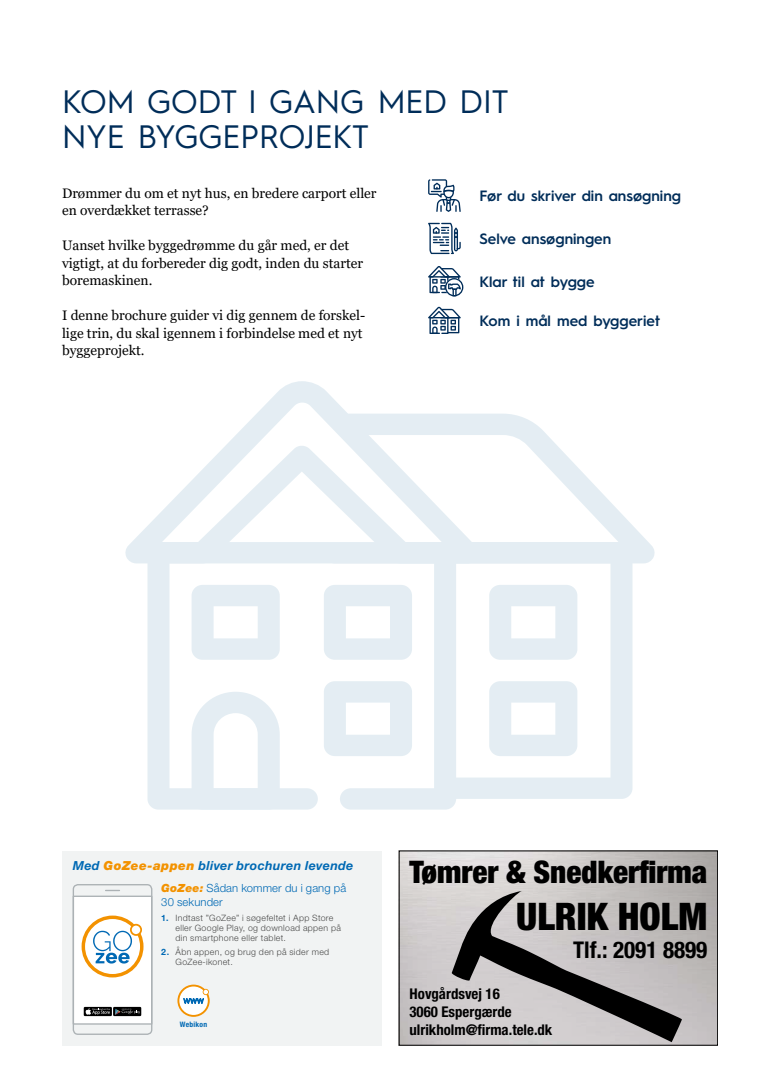
<style>
.page{position:relative;width:780px;height:1081px;background:#fff}
.page>*{position:absolute;margin:0;border:0;box-sizing:border-box;transform-origin:0 0}
.t1{font:900 condensed 38px "Helvetica Neue LT Std";color:#000}
.t2{font:32.5px/35px "Hurme Geometric Sans 1";color:#002d59}
.t3{font:900 condensed 31.12px "Helvetica Neue LT Std";color:#000}
.t4{font:700 condensed 23px "Helvetica Neue LT Std";color:#000}
.t5{font:600 15px "Hurme Geometric Sans 1";color:#002d59}
.t6{font:700 condensed 14.75px/17.8px "Helvetica Neue LT Std";color:#000}
.t7{font:13.75px/17.5px "Georgia";color:#000}
.t8{font:italic 700 12.5px "Helvetica Neue LT Std";letter-spacing:.025em;color:#0069b4}
.t9{font:300 11.25px/13.8px "Helvetica Neue LT Std";letter-spacing:.01em;color:#0069b4}
.t10{font:300 8.75px/10px "Helvetica Neue LT Std";letter-spacing:.04em;color:#4a4a49}
.t11{font:700 condensed 7.5px "Helvetica Neue LT Std";letter-spacing:.04em;color:#0069b4}
.s1{font-weight:900;color:#f39200}
.s2{font-weight:900;font-style:italic;color:#f39200}
.s3{font-weight:700;color:#0069b4}
</style>
<div class="page">
<svg style="left:456px;top:563px;width:176px;height:236px"></svg>
<svg style="left:479px;top:414px;width:176px;height:149px"></svg>
<svg style="left:125px;top:381px;width:354px;height:182px"></svg>
<svg style="left:147px;top:445px;width:309px;height:364px"></svg>
<svg style="left:191px;top:585px;width:89px;height:75px"></svg>
<svg style="left:324px;top:585px;width:88px;height:75px"></svg>
<svg style="left:324px;top:681px;width:88px;height:75px"></svg>
<svg style="left:191px;top:692px;width:89px;height:117px"></svg>
<svg style="left:489px;top:585px;width:88px;height:75px"></svg>
<svg style="left:489px;top:681px;width:88px;height:75px"></svg>
<svg style="left:451px;top:891px;width:231px;height:151px;background:#a5a2a2"></svg>
<div style="left:62px;top:850px;width:319px;height:195px;background:#f1f3f3"></div>
<div style="left:73px;top:896px;width:79px;height:128px;background:#fff"></div>
<div style="left:73px;top:895px;width:79px;height:129px;border:1px solid #acb2b5"></div>
<div style="left:73px;top:884px;width:79px;height:151px;border:1px solid #acb2b5;border-radius:5px"></div>
<svg style="left:106px;top:890px;width:13px;height:1px"></svg>
<svg style="left:83px;top:917px;width:59px;height:58px"></svg>
<div style="left:82px;top:915px;width:61px;height:62px;border:3px solid #f39200;border-radius:50%"></div>
<svg style="left:93px;top:931px;width:39px;height:32px"></svg>
<div style="left:131px;top:924px;width:10px;height:11px;background:#fff;border-radius:50%"></div>
<div style="left:130px;top:924px;width:12px;height:12px;border:2px solid #f39200;border-radius:50%"></div>
<div style="left:84px;top:1007px;width:28px;height:9px;background:#000"></div>
<div style="left:113px;top:1007px;width:28px;height:9px;background:#000"></div>
<svg style="left:85px;top:1008px;width:55px;height:7px"></svg>
<svg style="left:177px;top:984px;width:33px;height:33px"></svg>
<svg style="left:428px;top:307px;width:33px;height:27px"></svg>
<svg style="left:428px;top:179px;width:32px;height:33px"></svg>
<svg style="left:428px;top:266px;width:35px;height:30px"></svg>
<svg style="left:428px;top:223px;width:32px;height:31px"></svg>
<h2 class="t2" style="left:62px;top:82px;width:448px">KOM GODT I GANG MED DIT<br>NYE BYGGEPROJEKT</h2>
<p class="t7" style="left:62px;top:185px;width:316px">Drømmer du om et nyt hus, en bredere carport eller en overdækket terrasse?</p>
<p class="t7" style="left:62px;top:237px;width:302px">Uanset hvilke byggedrømme du går med, er det vigtigt, at du forbereder dig godt, inden du starter boremaskinen.</p>
<p class="t7" style="left:62px;top:307px;width:305px">I denne brochure guider vi dig gennem de forskel&shy;lige trin, du skal igennem i forbindelse med et nyt byggeprojekt.</p>
<p class="t5" style="left:479px;top:185px;width:203px">Før du skriver din ansøgning</p>
<p class="t5" style="left:479px;top:228px;width:133px">Selve ansøgningen</p>
<p class="t5" style="left:479px;top:271px;width:117px">Klar til at bygge</p>
<p class="t5" style="left:479px;top:310px;width:182px">Kom i mål med byggeriet</p>
<p class="t8" style="left:73px;top:858px;width:282px">Med <span class="s1">GoZee-appen</span> bliver brochuren levende</p>
<p class="t9" style="left:161px;top:881px;width:186px"><span class="s2">GoZee:</span> Sådan kommer du i gang på<br>30 sekunder</p>
<p class="t10" style="left:175px;top:913px;width:167px;text-indent:-14px"><span class="s3">1.</span> Indtast ”GoZee” i søgefeltet i App Store eller Google Play, og download appen på din smartphone eller tablet.</p>
<p class="t10" style="left:175px;top:946px;width:155px;text-indent:-14px"><span class="s3">2.</span> Åbn appen, og brug den på sider med<br>GoZee-ikonet.</p>
<p class="t11" style="left:180px;top:1020px;width:29px">Webikon</p>
<h3 class="t3" style="left:409px;top:853px;width:299px">Tømrer &amp; Snedkerfirma</h3>
<h1 class="t1" style="left:516px;top:893px;width:193px">ULRIK HOLM</h1>
<p class="t6" style="left:409px;top:984px;width:144px">Hovgårdsvej 16<br>3060 Espergærde ulrikholm@firma.tele.dk</p>
<h3 class="t4" style="left:573px;top:936px;width:136px">Tlf.: 2091 8899</h3>
</div>
